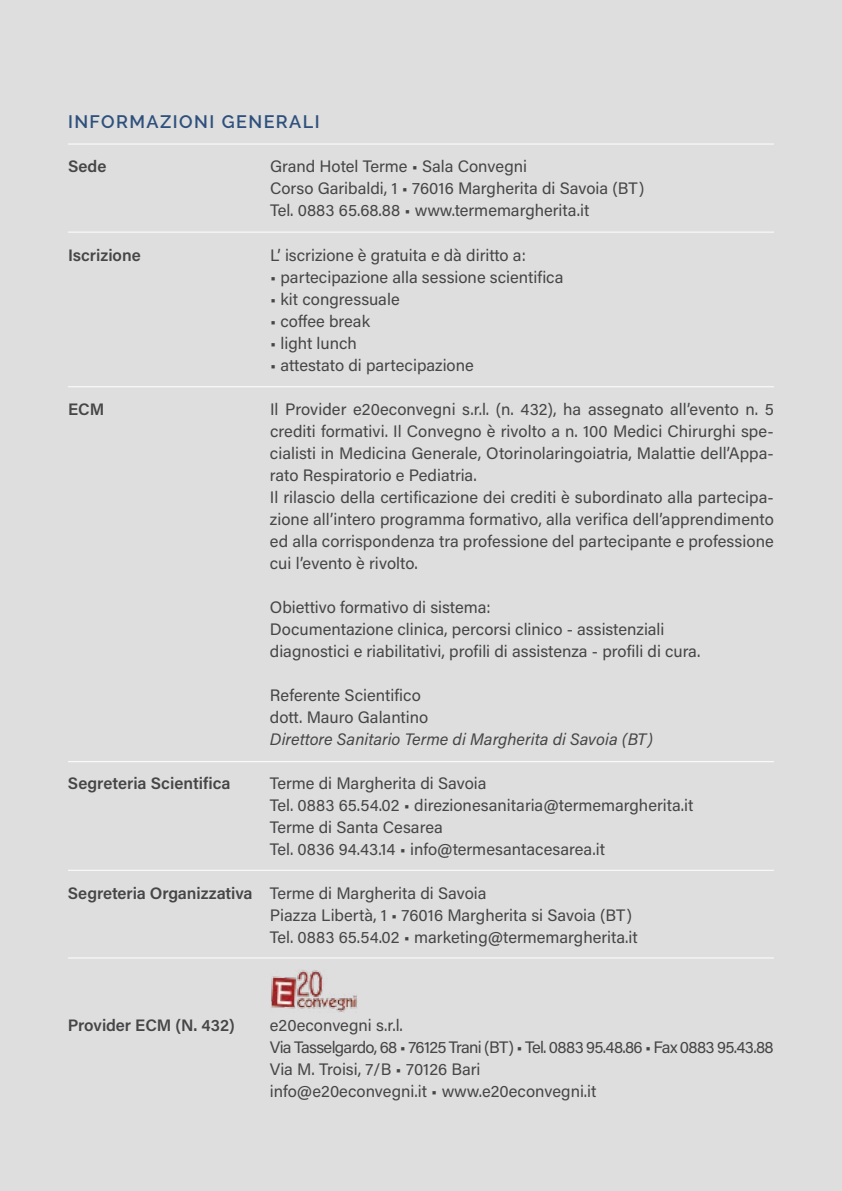
<style>
.page{position:relative;width:842px;height:1191px;background:#dddedd}
.page>*{position:absolute;margin:0;border:0;box-sizing:border-box;transform-origin:0 0}
.t1{font:600 18px "Raleway";color:#2e507d}
.t2{font:16.6px/22px "Acumin Pro";color:#464547}
.t3{font:600 16.6px "Acumin Pro";color:#464547}
.t4{font:italic 16.6px "Acumin Pro";color:#464547}
.s1{font-weight:600}
</style>
<div class="page">
<img style="left:271px;top:970px;width:86px;height:42px">
<hr style="left:68px;top:232px;width:706px;height:1px;background:#fff">
<hr style="left:68px;top:143px;width:706px;height:1px;background:#fff">
<hr style="left:68px;top:386px;width:706px;height:1px;background:#fff">
<hr style="left:68px;top:761px;width:706px;height:1px;background:#fff">
<hr style="left:68px;top:869px;width:706px;height:1px;background:#fff">
<hr style="left:68px;top:957px;width:706px;height:1px;background:#fff">
<p class="t1" style="left:68px;top:112px;width:49px">IN FORMA</p>
<p class="t1" style="left:160px;top:112px;width:24px">ZIONI</p>
<p class="t1" style="left:222px;top:112px;width:13px">GENERALI</p>
<p class="t3" style="left:68px;top:155px;width:40px">Sede</p>
<p class="t2" style="left:270px;top:155px;width:376px">Grand Hotel Terme • Sala Convegni<br>Corso Garibaldi, 1 • 76016 Margherita di Savoia (BT)<br>Tel. 0883 65.68.88 • www.termemargherita.it</p>
<p class="t3" style="left:68px;top:243px;width:74px">Iscrizione</p>
<p class="t2" style="left:270px;top:243px;width:257px">L’ iscrizione è gratuita e dà diritto a:</p>
<p class="t2" style="left:270px;top:265px;width:295px">• partecipazione alla sessione scientifica</p>
<p class="t2" style="left:270px;top:287px;width:131px">• kit congressuale</p>
<p class="t2" style="left:270px;top:309px;width:101px">• coffee break</p>
<p class="t2" style="left:270px;top:331px;width:88px">• light lunch</p>
<p class="t2" style="left:270px;top:353px;width:205px">• attestato di partecipazione</p>
<p class="t3" style="left:68px;top:397px;width:38px">ECM</p>
<p class="t2" style="left:270px;top:397px;width:505px">Il Provider e20econvegni s.r.l. (n. 432), ha assegnato all’evento n. 5 crediti formativi. Il Convegno è rivolto a n. 100 Medici Chirurghi spe&shy;cialisti in Medicina Generale, Otorinolaringoiatria, Malattie dell’Appa&shy;rato Respiratorio e Pediatria.<br>Il rilascio della certificazione dei crediti è subordinato alla partecipa&shy;zione all’intero programma formativo, alla verifica dell’apprendimento ed alla corrispondenza tra professione del partecipante e professione cui l’evento è rivolto.</p>
<p class="t2" style="left:270px;top:595px;width:432px">Obiettivo formativo di sistema:<br>Documentazione clinica, percorsi clinico - assistenziali diagnostici e riabilitativi, profili di assistenza - profili di cura.</p>
<p class="t2" style="left:270px;top:683px;width:160px">Referente Scientifico dott. Mauro Galantino</p>
<p class="t4" style="left:270px;top:727px;width:384px">Direttore Sanitario Terme di Margherita di Savoia (BT)</p>
<p class="t3" style="left:68px;top:771px;width:164px">Segreteria Scientifica</p>
<p class="t2" style="left:270px;top:771px;width:425px">Terme di Margherita di Savoia<br>Tel. 0883 65.54.02 • direzionesanitaria@termemargherita.it Terme di Santa Cesarea<br>Tel. 0836 94.43.14 • info@termesantacesarea.it</p>
<p class="t2" style="left:270px;top:881px;width:369px;text-indent:-202px"><span class="s1">Segreteria Organizzativa</span> Terme di Margherita di Savoia<br>Piazza Libertà, 1 • 76016 Margherita si Savoia (BT)<br>Tel. 0883 65.54.02 • marketing@termemargherita.it</p>
<p class="t3" style="left:68px;top:1013px;width:168px">Provider ECM (N. 432)</p>
<p class="t2" style="left:270px;top:1013px;width:505px">e20econvegni s.r.l.<br>Via Tasselgardo, 68 • 76125 Trani (BT) • Tel. 0883 95.48.86 • Fax 0883 95.43.88<br>Via M. Troisi, 7/B • 70126 Bari<br>info@e20econvegni.it • www.e20econvegni.it</p>
</div>
